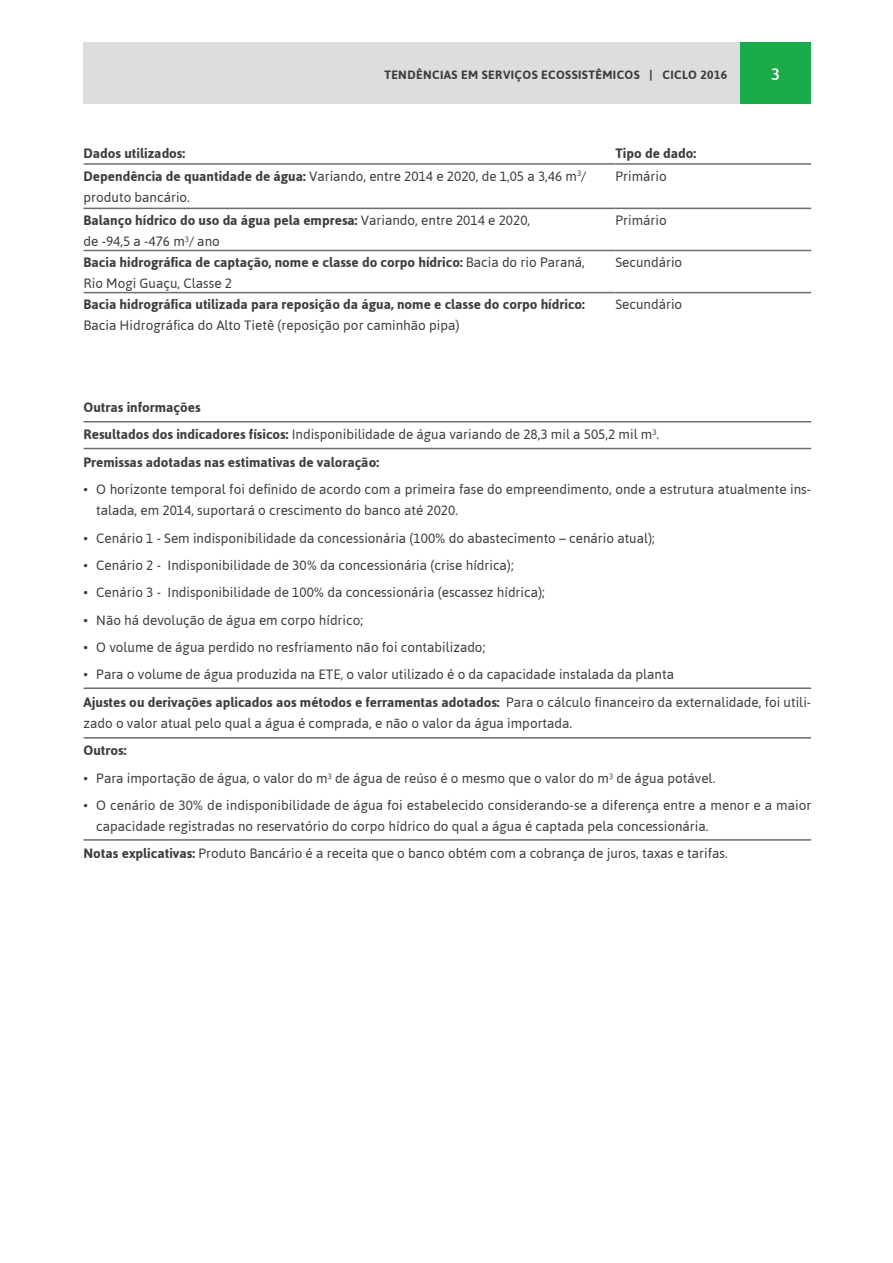
<style>
.page{position:relative;width:893px;height:1263px;background:#fff}
.page>*{position:absolute;margin:0;border:0;box-sizing:border-box;transform-origin:0 0}
.t1{font:500 16.5px "Asap";color:#fff}
.t2{font:13.5px/21px "Asap";color:#3e3e3f}
.t3{font:700 13.5px/27.5px "Asap";color:#3e3e3f}
.t4{font:700 12px "Asap";letter-spacing:.035em;color:#3e3e3f}
.s1{font-weight:700}
.s2{font-weight:400}
</style>
<div class="page">
<div style="left:84px;top:43px;width:727px;height:61px;background:#dcdddf"></div>
<div style="left:740px;top:43px;width:71px;height:61px;background:#1aab4b"></div>
<hr style="left:84px;top:163px;width:531px;height:2px;background:#6c6d70">
<hr style="left:615px;top:163px;width:196px;height:2px;background:#6c6d70">
<hr style="left:84px;top:208px;width:531px;height:1px;background:#6c6d70">
<hr style="left:615px;top:208px;width:196px;height:1px;background:#6c6d70">
<hr style="left:84px;top:250px;width:531px;height:1px;background:#6c6d70">
<hr style="left:615px;top:250px;width:196px;height:1px;background:#6c6d70">
<hr style="left:84px;top:292px;width:531px;height:1px;background:#6c6d70">
<hr style="left:615px;top:292px;width:196px;height:1px;background:#6c6d70">
<hr style="left:84px;top:448px;width:727px;height:1px;background:#6c6d70">
<hr style="left:84px;top:421px;width:727px;height:1px;background:#6c6d70">
<hr style="left:84px;top:737px;width:727px;height:2px;background:#6c6d70">
<hr style="left:84px;top:687px;width:727px;height:2px;background:#6c6d70">
<hr style="left:84px;top:839px;width:727px;height:2px;background:#6c6d70">
<p class="t4" style="left:384px;top:67px;width:344px">TENDÊNCIAS EM SERVIÇOS ECOSSISTÊMICOS | CICLO 2016</p>
<p class="t1" style="left:771px;top:63px;width:10px">3</p>
<p class="t3" style="left:84px;top:139px;width:103px">Dados utilizados:</p>
<p class="t3" style="left:615px;top:139px;width:82px">Tipo de dado:</p>
<p class="t2" style="left:84px;top:165px;width:504px"><span class="s1">Dependência de quantidade de água:</span> Variando, entre 2014 e 2020, de 1,05 a 3,46 m<sup>3</sup>/ produto bancário.</p>
<p class="t2" style="left:615px;top:165px;width:53px">Primário</p>
<p class="t2" style="left:84px;top:209px;width:448px"><span class="s1">Balanço hídrico do uso da água pela empresa:</span> Variando, entre 2014 e 2020, de -94,5 a -476 m<sup>3</sup>/ ano</p>
<p class="t2" style="left:615px;top:209px;width:53px">Primário</p>
<p class="t3" style="left:84px;top:252px;width:503px;line-height:21px">Bacia hidrográfica de captação, nome e classe do corpo hídrico: <span class="s2">Bacia do rio Paraná,<br>Rio Mogi Guaçu, Classe 2</span></p>
<p class="t2" style="left:615px;top:252px;width:68px">Secundário</p>
<p class="t3" style="left:84px;top:290px;width:503px">Bacia hidrográfica utilizada para reposição da água, nome e classe do corpo hídrico:</p>
<p class="t2" style="left:84px;top:315px;width:378px">Bacia Hidrográfica do Alto Tietê (reposição por caminhão pipa)</p>
<p class="t2" style="left:615px;top:294px;width:68px">Secundário</p>
<p class="t3" style="left:84px;top:393px;width:577px">Outras informações<br>Resultados dos indicadores físicos: <span class="s2">Indisponibilidade de água variando de 28,3 mil a 505,2 mil m</span><sup>3</sup><span class="s2">.<br></span>Premissas adotadas nas estimativas de valoração:</p>
<p class="t2" style="left:96px;top:478px;width:716px;text-indent:-13px">• O horizonte temporal foi definido de acordo com a primeira fase do empreendimento, onde a estrutura atualmente ins&shy;talada, em 2014, suportará o crescimento do banco até 2020.</p>
<p class="t2" style="left:84px;top:527px;width:573px">• Cenário 1 - Sem indisponibilidade da concessionária (100% do abastecimento – cenário atual);</p>
<p class="t2" style="left:84px;top:554px;width:432px">• Cenário 2 - Indisponibilidade de 30% da concessionária (crise hídrica);</p>
<p class="t2" style="left:84px;top:582px;width:463px">• Cenário 3 - Indisponibilidade de 100% da concessionária (escassez hídrica);</p>
<p class="t2" style="left:84px;top:609px;width:281px">• Não há devolução de água em corpo hídrico;</p>
<p class="t2" style="left:84px;top:636px;width:403px">• O volume de água perdido no resfriamento não foi contabilizado;</p>
<p class="t2" style="left:84px;top:660px;width:729px;line-height:27.5px">• Para o volume de água produzida na ETE, o valor utilizado é o da capacidade instalada da planta<br><span class="s1">Ajustes ou derivações aplicados aos métodos e ferramentas adotados:</span> Para o cálculo financeiro da externalidade, foi utili-</p>
<p class="t2" style="left:84px;top:712px;width:490px">zado o valor atual pelo qual a água é comprada, e não o valor da água importada.</p>
<p class="t3" style="left:84px;top:736px;width:44px">Outros:</p>
<p class="t2" style="left:84px;top:767px;width:633px">• Para importação de água, o valor do m³ de água de reúso é o mesmo que o valor do m³ de água potável.</p>
<p class="t2" style="left:96px;top:794px;width:717px;text-indent:-13px">• O cenário de 30% de indisponibilidade de água foi estabelecido considerando-se a diferença entre a menor e a maior capacidade registradas no reservatório do corpo hídrico do qual a água é captada pela concessionária.</p>
<p class="t2" style="left:84px;top:843px;width:646px"><span class="s1">Notas explicativas:</span> Produto Bancário é a receita que o banco obtém com a cobrança de juros, taxas e tarifas.</p>
</div>
